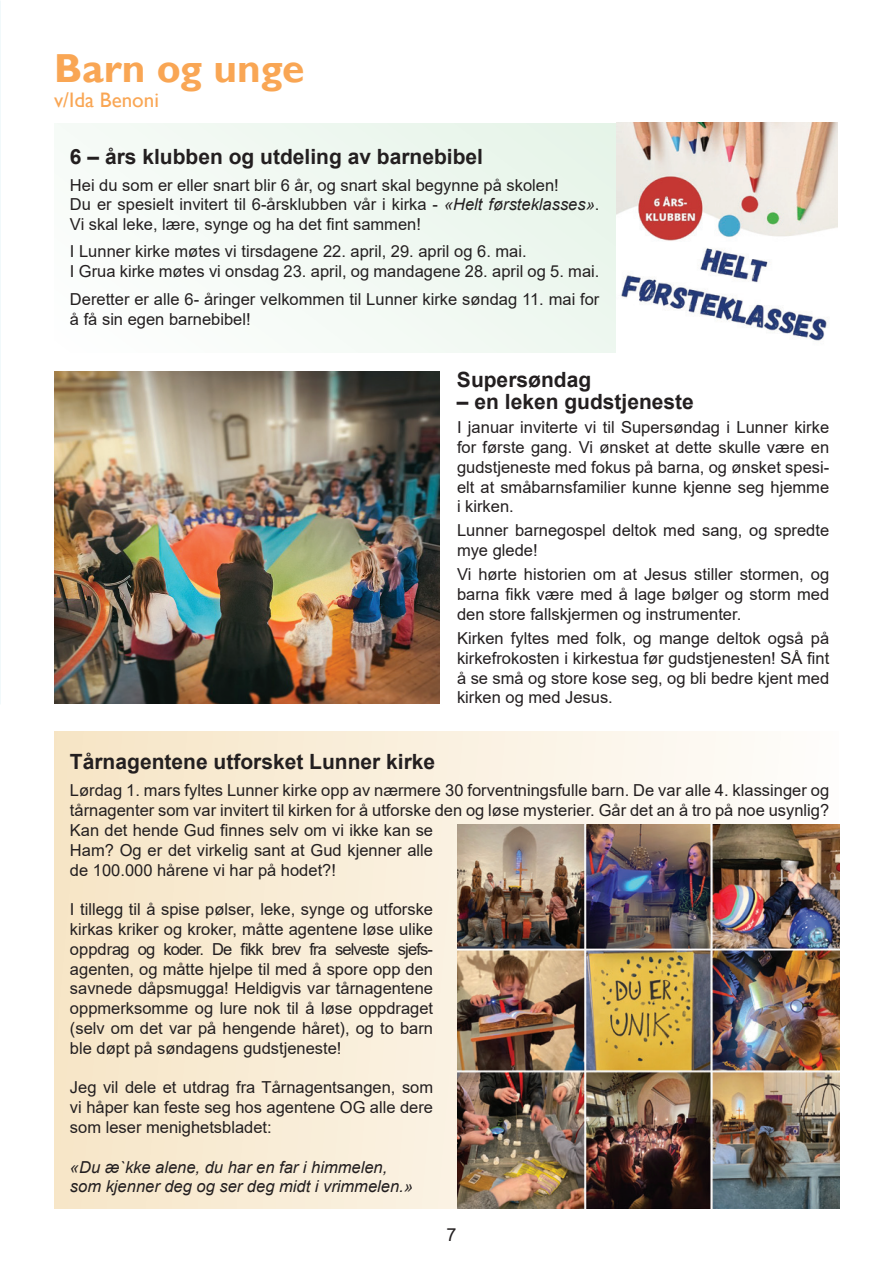
<style>
.page{position:relative;width:893px;height:1263px;background:#fff}
.page>*{position:absolute;margin:0;border:0;box-sizing:border-box;transform-origin:0 0}
.t1{font:700 40.5px "Gill Sans";color:#f9a654}
.t2{font:700 21px "Arial";color:#231f20}
.t3{font:21px "Gill Sans";color:#f9a654}
.t4{font:18px "Arial";color:#231f20}
.t5{font:16.5px/19.8px "Arial";color:#231f20;text-align:justify}
.t6{font:italic 16.5px/19.8px "Arial";color:#231f20}
.s1{font-style:italic}
</style>
<div class="page">
<div style="left:54px;top:731px;width:785px;height:478px;background:linear-gradient(to right,#f6e5c6,#fefdfc)"></div>
<div style="left:54px;top:123px;width:783px;height:229px;background:#f2f9f3"></div>
<img style="left:616px;top:123px;width:221px;height:229px">
<img style="left:54px;top:371px;width:386px;height:332px">
<img style="left:458px;top:825px;width:381px;height:383px">
<h1 class="t1" style="left:54px;top:44px;width:252px">Barn og unge</h1>
<p class="t3" style="left:54px;top:88px;width:106px">v/Ida Benoni</p>
<p class="t2" style="left:70px;top:141px;width:415px">6 – års klubben og utdeling av barnebibel</p>
<p class="t5" style="left:70px;top:175px;width:531px;text-align:left">Hei du som er eller snart blir 6 år, og snart skal begynne på skolen!<br>Du er spesielt invitert til 6-årsklubben vår i kirka - <span class="s1">«Helt førsteklasses»</span>.<br>Vi skal leke, lære, synge og ha det fint sammen!</p>
<p class="t5" style="left:70px;top:241px;width:531px">I Lunner kirke møtes vi tirsdagene 22. april, 29. april og 6. mai.<br>I Grua kirke møtes vi onsdag 23. april, og mandagene 28. april og 5. mai.</p>
<p class="t5" style="left:70px;top:290px;width:531px">Deretter er alle 6- åringer velkommen til Lunner kirke søndag 11. mai for å få sin egen barnebibel!</p>
<p class="t2" style="left:457px;top:364px;width:136px">Supersøndag</p>
<p class="t2" style="left:457px;top:387px;width:238px">– en leken gudstjeneste</p>
<p class="t5" style="left:457px;top:417px;width:374px">I januar inviterte vi til Supersøndag i Lunner kirke for første gang. Vi ønsket at dette skulle være en gudstjeneste med fokus på barna, og ønsket spesi&shy;elt at småbarnsfamilier kunne kjenne seg hjemme i kirken.</p>
<p class="t5" style="left:457px;top:521px;width:374px">Lunner barnegospel deltok med sang, og spredte mye glede!</p>
<p class="t5" style="left:457px;top:564px;width:374px">Vi hørte historien om at Jesus stiller stormen, og barna fikk være med å lage bølger og storm med den store fallskjermen og instrumenter.</p>
<p class="t5" style="left:457px;top:628px;width:374px">Kirken fyltes med folk, og mange deltok også på kirkefrokosten i kirkestua før gudstjenesten! SÅ fint å se små og store kose seg, og bli bedre kjent med kirken og med Jesus.</p>
<p class="t2" style="left:70px;top:747px;width:367px">Tårnagentene utforsket Lunner kirke</p>
<p class="t5" style="left:70px;top:780px;width:761px;text-align:left">Lørdag 1. mars fyltes Lunner kirke opp av nærmere 30 forventningsfulle barn. De var alle 4. klassinger og tårnagenter som var invitert til kirken for å utforske den og løse mysterier. Går det an å tro på noe usynlig?<br>Kan det hende Gud finnes selv om vi ikke kan se<br>Ham? Og er det virkelig sant at Gud kjenner alle<br>de 100.000 hårene vi har på hodet?!</p>
<p class="t5" style="left:70px;top:899px;width:365px">I tillegg til å spise pølser, leke, synge og utforske kirkas kriker og kroker, måtte agentene løse ulike oppdrag og koder. De fikk brev fra selveste sjefs&shy;agenten, og måtte hjelpe til med å spore opp den savnede dåpsmugga! Heldigvis var tårnagentene oppmerksomme og lure nok til å løse oppdraget (selv om det var på hengende håret), og to barn ble døpt på søndagens gudstjeneste!</p>
<p class="t5" style="left:70px;top:1077px;width:365px">Jeg vil dele et utdrag fra Tårnagentsangen, som vi håper kan feste seg hos agentene OG alle dere som leser menighetsbladet:</p>
<p class="t6" style="left:70px;top:1157px;width:344px">«Du æ`kke alene, du har en far i himmelen, som kjenner deg og ser deg midt i vrimmelen.»</p>
<p class="t4" style="left:446px;top:1222px;width:12px">7</p>
</div>
